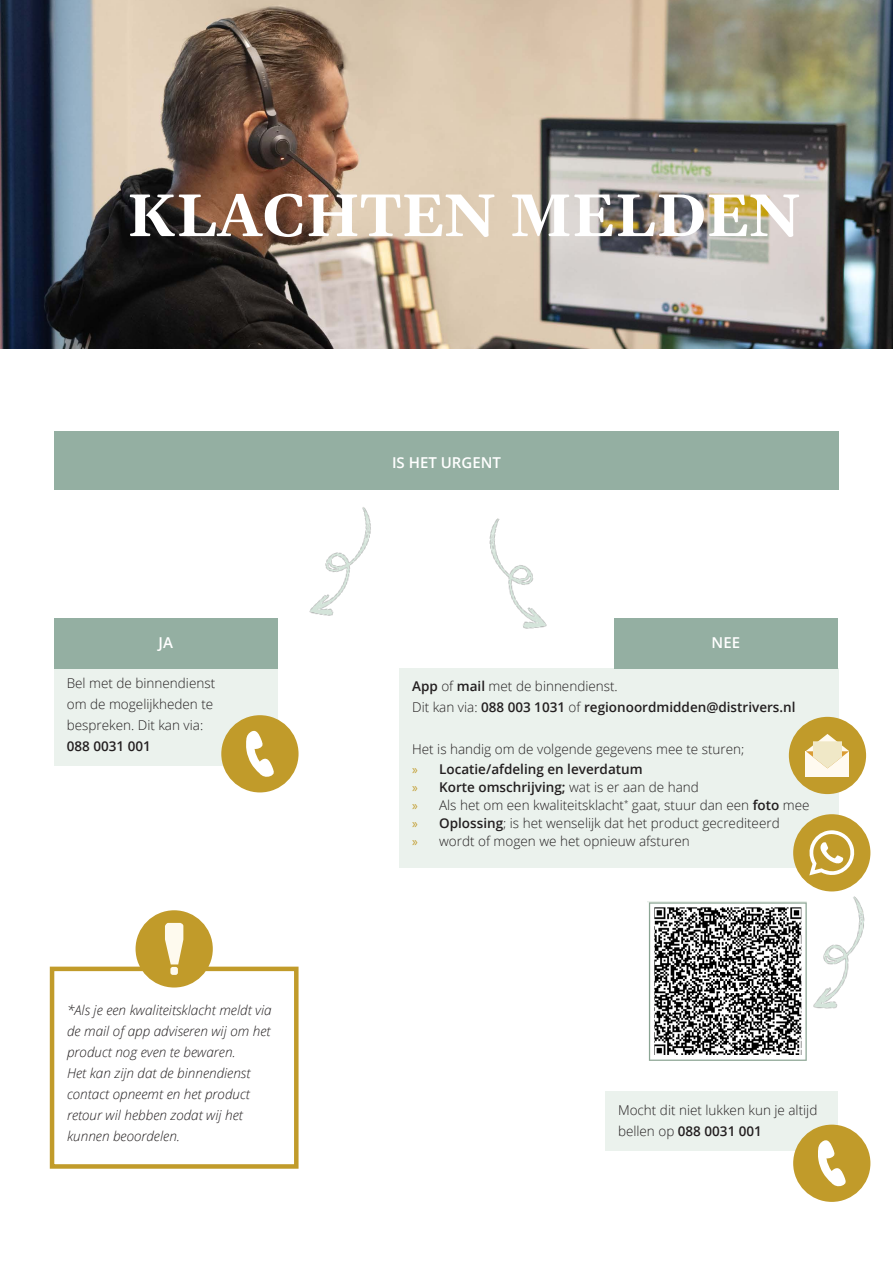
<style>
.page{position:relative;width:893px;height:1263px;background:#fff}
.page>*{position:absolute;margin:0;border:0;box-sizing:border-box;transform-origin:0 0}
.t1{font:60px "Gelasio";color:#fff}
.t2{font:600 15px "Open Sans";color:#fff}
.t3{font:300 13.5px/21px "Open Sans";color:#231f20}
.t4{font:italic 300 13.5px/21px "Open Sans";color:#231f20}
.t5{font:600 13.5px/21px "Open Sans";color:#231f20}
.s1{font-weight:300}
.s2{font-family:"Myriad Pro";font-weight:400;color:#c19b2a}
.s3{font-weight:600}
</style>
<div class="page">
<img style="left:0;top:0;width:893px;height:349px">
<div style="left:54px;top:431px;width:785px;height:59px;background:#94afa2"></div>
<div style="left:54px;top:665px;width:224px;height:101px;background:#ebf2ed"></div>
<div style="left:399px;top:668px;width:440px;height:200px;background:#ebf2ed"></div>
<div style="left:789px;top:717px;width:77px;height:77px;background:#c19b2a;border-radius:50%"></div>
<div style="left:806px;top:751px;width:43px;height:26px;background:#fffaf0"></div>
<svg style="left:806px;top:734px;width:43px;height:34px"></svg>
<img style="left:221px;top:507px;width:150px;height:162px">
<img style="left:489px;top:518px;width:143px;height:151px">
<div style="left:221px;top:715px;width:78px;height:77px;background:#c19b2a;border-radius:50%"></div>
<svg style="left:246px;top:730px;width:28px;height:47px"></svg>
<div style="left:614px;top:618px;width:224px;height:50px;background:#94afa2"></div>
<div style="left:793px;top:814px;width:77px;height:77px;background:#c19b2a;border-radius:50%"></div>
<svg style="left:811px;top:830px;width:42px;height:15px"></svg>
<div style="left:54px;top:618px;width:224px;height:50px;background:#94afa2"></div>
<img style="left:647px;top:901px;width:82px;height:160px">
<div style="left:50px;top:967px;width:249px;height:202px;border:4px solid #c19b2a"></div>
<div style="left:136px;top:910px;width:77px;height:77px;background:#c19b2a;border-radius:50%"></div>
<svg style="left:165px;top:923px;width:18px;height:41px"></svg>
<div style="left:170px;top:967px;width:8px;height:8px;background:#fefaee;border-radius:2px"></div>
<img style="left:729px;top:845px;width:142px;height:216px">
<div style="left:605px;top:1091px;width:233px;height:60px;background:#ebf2ed"></div>
<div style="left:793px;top:1125px;width:77px;height:77px;background:#c19b2a;border-radius:50%"></div>
<svg style="left:818px;top:1140px;width:28px;height:47px"></svg>
<p class="t1" style="left:127px;top:160px;width:674px">KLACHTEN MELDEN</p>
<p class="t2" style="left:392px;top:452px;width:110px">IS HET URGENT</p>
<p class="t2" style="left:159px;top:632px;width:16px">JA</p>
<p class="t2" style="left:712px;top:632px;width:30px">NEE</p>
<p class="t3" style="left:67px;top:672px;width:150px">Bel met de binnendienst</p>
<p class="t3" style="left:67px;top:693px;width:148px">om de mogelijkheden te</p>
<p class="t3" style="left:67px;top:714px;width:138px">bespreken. Dit kan via:</p>
<p class="t5" style="left:67px;top:735px;width:86px">088 0031 001</p>
<p class="t4" style="left:67px;top:999px;width:206px">*Als je een kwaliteitsklacht meldt via de mail of app adviseren wij om het product nog even te bewaren.<br>Het kan zijn dat de binnendienst contact opneemt en het product retour wil hebben zodat wij het kunnen beoordelen.</p>
<p class="t5" style="left:412px;top:676px;width:385px">App <span class="s1">of</span> mail <span class="s1">met de binnendienst.<br>Dit kan via:</span> 088 003 1031 <span class="s1">of</span> regionoordmidden@distrivers.nl</p>
<p class="t3" style="left:412px;top:739px;width:334px">Het is handig om de volgende gegevens mee te sturen;</p>
<p class="t5" style="left:412px;top:758px;width:232px"><span class="s2">»</span> Locatie/afdeling en leverdatum</p>
<p class="t5" style="left:412px;top:776px;width:288px"><span class="s2">»</span> Korte omschrijving; <span class="s1">wat is er aan de hand</span></p>
<p class="t3" style="left:412px;top:794px;width:399px"><span class="s2">»</span> Als het om een kwaliteitsklacht<sup>*</sup> gaat, stuur dan een <span class="s3">foto</span> mee</p>
<p class="t3" style="left:412px;top:812px;width:369px"><span class="s2">»</span> <span class="s3">Oplossing</span>; is het wenselijk dat het product gecrediteerd</p>
<p class="t3" style="left:412px;top:830px;width:279px"><span class="s2">»</span> wordt of mogen we het opnieuw afsturen</p>
<p class="t3" style="left:618px;top:1099px;width:201px">Mocht dit niet lukken kun je altijd bellen op <span class="s3">088 0031 001</span></p>
</div>
